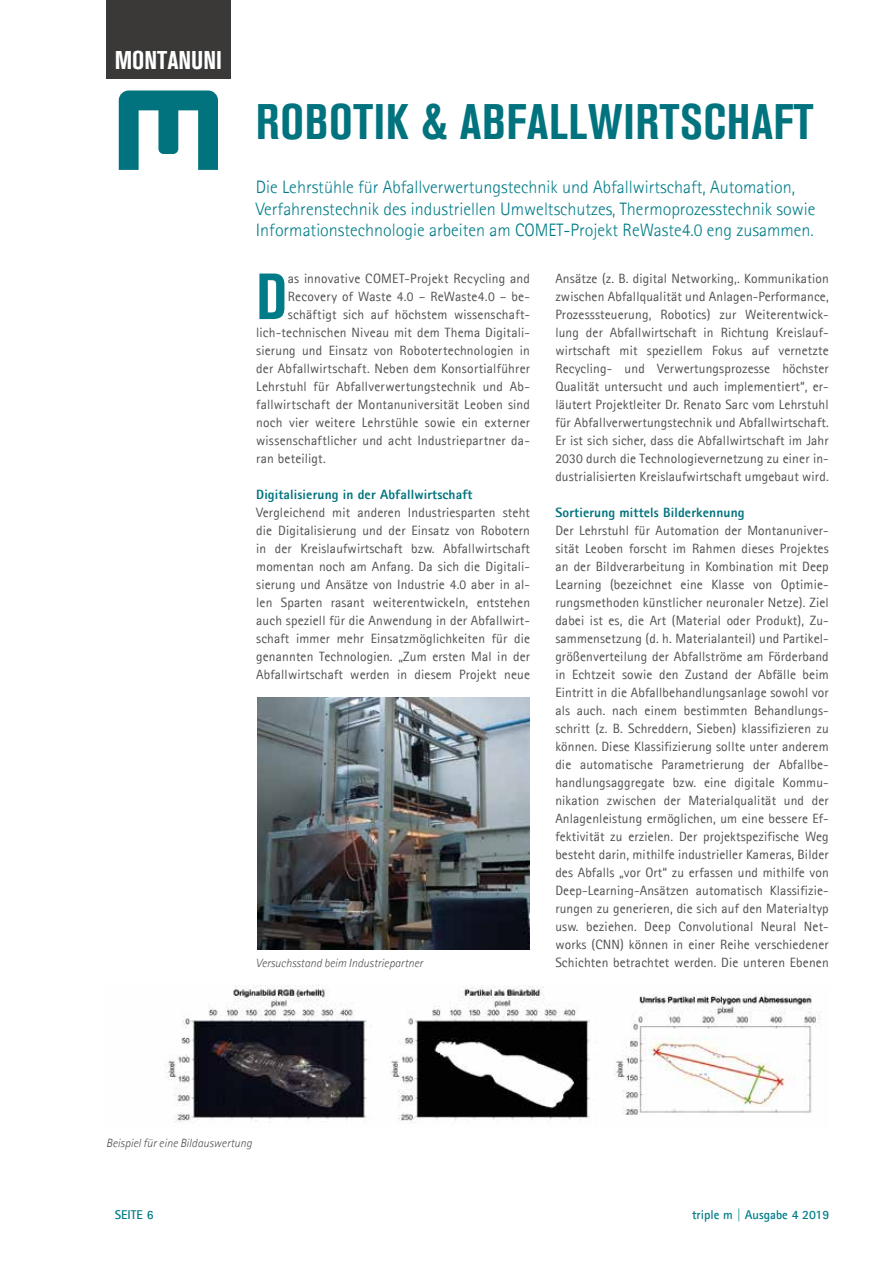
<style>
.page{position:relative;width:893px;height:1263px;background:#fff}
.page>*{position:absolute;margin:0;border:0;box-sizing:border-box;transform-origin:0 0}
.t1{font:700 condensed 64.5px "Akzidenz Grotesk BE";color:#007c88}
.t2{font:700 condensed 49.5px "Akzidenz Grotesk BE";letter-spacing:.015em;color:#00737e}
.t3{font:700 condensed 25.5px "Akzidenz Grotesk BE";color:#fff}
.t4{font:300 18px/21.6px "Agfa Rotis Sans Serif";color:#007c88}
.t5{font:13.5px/18px "Agfa Rotis Sans Serif";letter-spacing:.01em;color:#50504f;text-align:justify}
.t6{font:800 13.5px "Agfa Rotis Sans Serif";letter-spacing:.01em;color:#00737e}
.t7{font:700 12.75px "Agfa Rotis Sans Serif";color:#007c88}
.t8{font:italic 300 12px "Agfa Rotis Sans Serif";color:#50504f}
</style>
<div class="page">
<img style="left:258px;top:697px;width:272px;height:252px">
<img style="left:166px;top:985px;width:654px;height:138px">
<div style="left:106px;top:0;width:124px;height:79px;background:#3a3938"></div>
<svg style="left:118px;top:90px;width:100px;height:80px"></svg>
<h3 class="t3" style="left:115px;top:46px;width:109px">MONTANUNI</h3>
<h2 class="t2" style="left:256px;top:94px;width:559px">ROBOTIK &amp; ABFALLWIRTSCHAFT</h2>
<p class="t4" style="left:256px;top:176px;width:561px">Die Lehrstühle für Abfallverwertungstechnik und Abfallwirtschaft, Automation,<br>Verfahrenstechnik des industriellen Umweltschutzes, Thermoprozesstechnik sowie<br>Informationstechnologie arbeiten am COMET-Projekt ReWaste4.0 eng zusammen.</p>
<h1 class="t1" style="left:256px;top:260px;width:32px">D</h1>
<p class="t5" style="left:288px;top:269px;width:244px">as innovative COMET-Projekt Recycling and</p>
<p class="t5" style="left:288px;top:287px;width:244px">Recovery of Waste 4.0 – ReWaste4.0 – be-</p>
<p class="t5" style="left:288px;top:305px;width:244px">schäftigt sich auf höchstem wissenschaft-</p>
<p class="t5" style="left:256px;top:323px;width:275px">lich-technischen Niveau mit dem Thema Digitali-</p>
<p class="t5" style="left:256px;top:341px;width:275px">sierung und Einsatz von Robotertechnologien in</p>
<p class="t5" style="left:256px;top:359px;width:275px">der Abfallwirtschaft. Neben dem Konsortialführer</p>
<p class="t5" style="left:256px;top:377px;width:275px">Lehrstuhl für Abfallverwertungstechnik und Ab-</p>
<p class="t5" style="left:256px;top:395px;width:275px">fallwirtschaft der Montanuniversität Leoben sind</p>
<p class="t5" style="left:256px;top:413px;width:275px">noch vier weitere Lehrstühle sowie ein externer</p>
<p class="t5" style="left:256px;top:431px;width:275px">wissenschaftlicher und acht Industriepartner da-</p>
<p class="t5" style="left:256px;top:449px;width:71px">ran beteiligt.</p>
<p class="t6" style="left:256px;top:486px;width:218px">Digitalisierung in der Abfallwirtschaft</p>
<p class="t5" style="left:256px;top:503px;width:275px">Vergleichend mit anderen Industriesparten steht die Digitalisierung und der Einsatz von Robotern in der Kreislaufwirtschaft bzw. Abfallwirtschaft momentan noch am Anfang. Da sich die Digitali&shy;sierung und Ansätze von Industrie 4.0 aber in al&shy;len Sparten rasant weiterentwickeln, entstehen auch speziell für die Anwendung in der Abfallwirt&shy;schaft immer mehr Einsatzmöglichkeiten für die genannten Technologien. „Zum ersten Mal in der Abfallwirtschaft werden in diesem Projekt neue</p>
<p class="t8" style="left:256px;top:956px;width:169px">Versuchsstand beim Industriepartner</p>
<p class="t5" style="left:555px;top:269px;width:275px">Ansätze (z. B. digital Networking,. Kommunikation zwischen Abfallqualität und Anlagen-Performance, Prozesssteuerung, Robotics) zur Weiterentwick&shy;lung der Abfallwirtschaft in Richtung Kreislauf&shy;wirtschaft mit speziellem Fokus auf vernetzte Recycling- und Verwertungsprozesse höchster Qualität untersucht und auch implementiert“, er&shy;läutert Projektleiter Dr. Renato Sarc vom Lehrstuhl für Abfallverwertungstechnik und Abfallwirtschaft.<br>Er ist sich sicher, dass die Abfallwirtschaft im Jahr 2030 durch die Technologievernetzung zu einer in&shy;dustrialisierten Kreislaufwirtschaft umgebaut wird.</p>
<p class="t6" style="left:555px;top:504px;width:191px">Sortierung mittels Bilderkennung</p>
<p class="t5" style="left:555px;top:521px;width:275px">Der Lehrstuhl für Automation der Montanuniver&shy;sität Leoben forscht im Rahmen dieses Projektes an der Bildverarbeitung in Kombination mit Deep Learning (bezeichnet eine Klasse von Optimie&shy;rungsmethoden künstlicher neuronaler Netze). Ziel dabei ist es, die Art (Material oder Produkt), Zu&shy;sammensetzung (d. h. Materialanteil) und Partikel&shy;größenverteilung der Abfallströme am Förderband in Echtzeit sowie den Zustand der Abfälle beim Eintritt in die Abfallbehandlungsanlage sowohl vor als auch. nach einem bestimmten Behandlungs&shy;schritt (z. B. Schreddern, Sieben) klassifizieren zu können. Diese Klassifizierung sollte unter anderem die automatische Parametrierung der Abfallbe&shy;handlungsaggregate bzw. eine digitale Kommu&shy;nikation zwischen der Materialqualität und der Anlagenleistung ermöglichen, um eine bessere Ef&shy;fektivität zu erzielen. Der projektspezifische Weg besteht darin, mithilfe industrieller Kameras, Bilder des Abfalls „vor Ort“ zu erfassen und mithilfe von Deep-Learning-Ansätzen automatisch Klassifizie&shy;rungen zu generieren, die sich auf den Materialtyp usw. beziehen. Deep Convolutional Neural Net&shy;works (CNN) können in einer Reihe verschiedener Schichten betrachtet werden. Die unteren Ebenen</p>
<p class="t8" style="left:106px;top:1136px;width:147px">Beispiel für eine Bildauswertung</p>
<p class="t7" style="left:115px;top:1207px;width:40px">SEITE 6</p>
<p class="t7" style="left:692px;top:1207px;width:139px">triple m | Ausgabe 4 2019</p>
</div>
